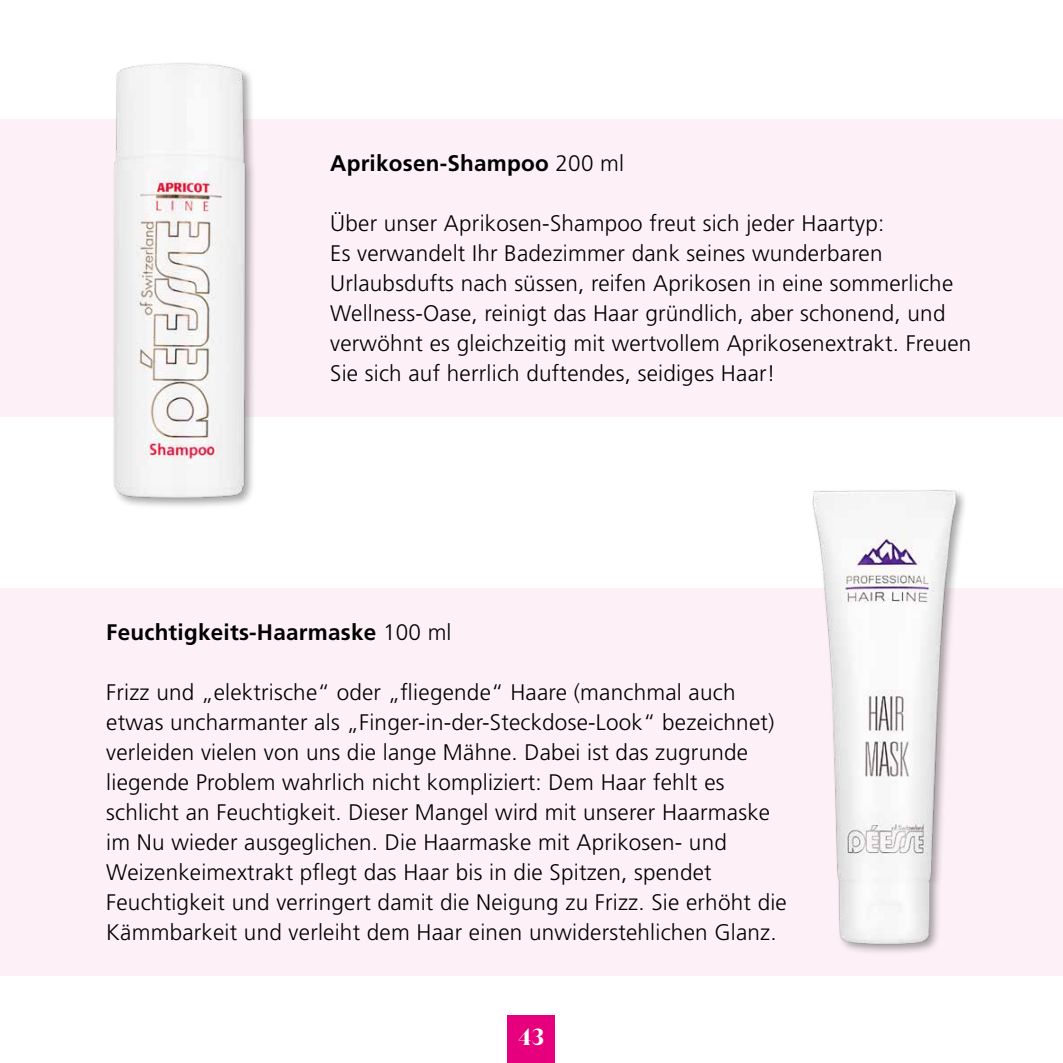
<style>
.page{position:relative;width:1063px;height:1063px;background:#fff}
.page>*{position:absolute;margin:0;border:0;box-sizing:border-box;transform-origin:0 0}
.t1{font:300 22.5px/30px "Frutiger LT Pro";letter-spacing:.01em;color:#000}
.t2{font:700 22.5px "Frutiger LT Pro";letter-spacing:.01em;color:#000}
.t3{font:700 22.5px "Juana";color:#fff}
.s1{font-weight:300}
</style>
<div class="page">
<div style="left:0;top:119px;width:1063px;height:298px;background:#fdf1f7"></div>
<div style="left:0;top:588px;width:1063px;height:388px;background:#fdf1f7"></div>
<div style="left:508px;top:1015px;width:47px;height:48px;background:#e6007d"></div>
<img style="left:113px;top:63px;width:141px;height:444px">
<img style="left:812px;top:490px;width:153px;height:462px">
<p class="t2" style="left:330px;top:150px;width:295px">Aprikosen-Shampoo <span class="s1">200 ml</span></p>
<p class="t1" style="left:330px;top:209px;width:643px">Über unser Aprikosen-Shampoo freut sich jeder Haartyp:<br>Es verwandelt Ihr Badezimmer dank seines wunderbaren Urlaubsdufts nach süssen, reifen Aprikosen in eine sommerliche Wellness-Oase, reinigt das Haar gründlich, aber schonend, und verwöhnt es gleichzeitig mit wertvollem Aprikosenextrakt. Freuen Sie sich auf herrlich duftendes, seidiges Haar!</p>
<p class="t2" style="left:106px;top:619px;width:347px">Feuchtigkeits-Haarmaske <span class="s1">100 ml</span></p>
<p class="t1" style="left:106px;top:678px;width:682px">Frizz und „elektrische“ oder „fliegende“ Haare (manchmal auch etwas uncharmanter als „Finger-in-der-Steckdose-Look“ bezeichnet) verleiden vielen von uns die lange Mähne. Dabei ist das zugrunde liegende Problem wahrlich nicht kompliziert: Dem Haar fehlt es schlicht an Feuchtigkeit. Dieser Mangel wird mit unserer Haarmaske im Nu wieder ausgeglichen. Die Haarmaske mit Aprikosen- und Weizenkeimextrakt pflegt das Haar bis in die Spitzen, spendet Feuchtigkeit und verringert damit die Neigung zu Frizz. Sie erhöht die Kämmbarkeit und verleiht dem Haar einen unwiderstehlichen Glanz.</p>
<p class="t3" style="left:519px;top:1022px;width:27px">43</p>
</div>
